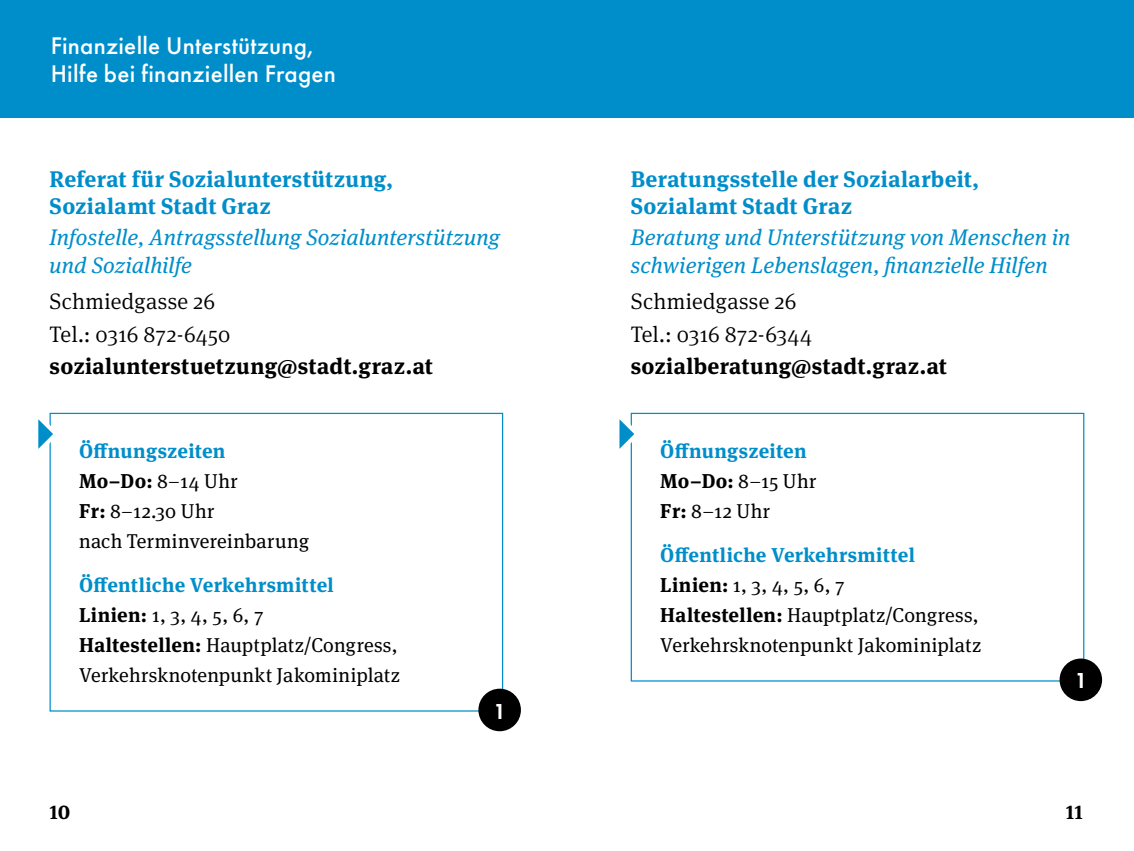
<style>
.page{position:relative;width:1134px;height:851px;background:#fff}
.page>*{position:absolute;margin:0;border:0;box-sizing:border-box;transform-origin:0 0}
.t1{font:500 25px/27.5px "Futura PT";letter-spacing:.01em;color:#fff}
.t2{font:italic 22.5px/27.5px "Meta Serif Pro";letter-spacing:.005em;color:#008eca}
.t3{font:700 22.5px/27px "Meta Serif Pro";letter-spacing:.015em;color:#008eca}
.t4{font:300 22.5px/32.5px "Meta Serif Pro";letter-spacing:.01em;color:#000}
.t5{font:700 22.5px "Meta Serif Pro";letter-spacing:.015em;color:#000}
.t6{font:600 22.5px "Futura PT";color:#fff}
.t7{font:20px/30px "Meta Serif Pro";letter-spacing:.01em;color:#000}
.t8{font:700 20px/30px "Meta Serif Pro";letter-spacing:.015em;color:#008eca}
.t9{font:700 20px "Meta Serif Pro";color:#000}
.s1{font-weight:700;color:#008eca}
.s2{font-weight:700}
.s3{color:#000}
.s4{font-weight:400;color:#000}
</style>
<div class="page">
<div style="left:50px;top:412px;width:453px;height:299px;border:1px solid #008eca"></div>
<svg style="left:38px;top:412px;width:24px;height:47px"></svg>
<div style="left:0;top:0;width:1134px;height:117px;background:#008eca"></div>
<div style="left:478px;top:688px;width:43px;height:43px;background:#000;border-radius:50%"></div>
<div style="left:631px;top:412px;width:453px;height:269px;border:1px solid #008eca"></div>
<svg style="left:619px;top:412px;width:24px;height:47px"></svg>
<div style="left:1059px;top:658px;width:43px;height:43px;background:#000;border-radius:50%"></div>
<p class="t1" style="left:51px;top:32px;width:287px">Finanzielle Unterstützung,<br>Hilfe bei finanziellen Fragen</p>
<p class="t3" style="left:50px;top:164px;width:345px">Referat für Sozialunterstützung,<br>Sozialamt Stadt Graz</p>
<p class="t2" style="left:50px;top:223px;width:452px">Infostelle, Antragsstellung Sozialunterstützung und Sozialhilfe</p>
<p class="t4" style="left:50px;top:284px;width:182px">Schmiedgasse 26<br>Tel.: 0316 872-6450</p>
<p class="t5" style="left:50px;top:348px;width:385px">sozialunterstuetzung@stadt.graz.at</p>
<p class="t7" style="left:79px;top:434px;width:232px"><span class="s1">Öffnungszeiten<br></span><span class="s2">Mo–Do:</span> 8–14 Uhr<br><span class="s2">Fr:</span> 8–12.30 Uhr<br>nach Terminvereinbarung</p>
<p class="t7" style="left:79px;top:569px;width:322px"><span class="s1">Öffentliche Verkehrsmittel<br></span><span class="s2">Linien:</span> 1, 3, 4, 5, 6, 7<br><span class="s2">Haltestellen:</span> Hauptplatz/Congress,<br>Verkehrsknotenpunkt Jakominiplatz</p>
<p class="t6" style="left:493px;top:696px;width:14px">1</p>
<p class="t3" style="left:631px;top:164px;width:350px">Beratungsstelle der Sozialarbeit,<br>Sozialamt Stadt Graz</p>
<p class="t2" style="left:631px;top:223px;width:441px">Beratung und Unterstützung von Menschen in schwierigen Lebenslagen, finanzielle Hilfen</p>
<p class="t4" style="left:631px;top:284px;width:183px">Schmiedgasse 26<br>Tel.: 0316 872-6344</p>
<p class="t5" style="left:631px;top:348px;width:318px">sozialberatung@stadt.graz.at</p>
<p class="t8" style="left:660px;top:434px;width:158px">Öffnungszeiten<br><span class="s3">Mo–Do:</span> <span class="s4">8–15 Uhr<br></span><span class="s3">Fr:</span> <span class="s4">8–12 Uhr</span></p>
<p class="t7" style="left:660px;top:539px;width:322px"><span class="s1">Öffentliche Verkehrsmittel<br></span><span class="s2">Linien:</span> 1, 3, 4, 5, 6, 7<br><span class="s2">Haltestellen:</span> Hauptplatz/Congress,<br>Verkehrsknotenpunkt Jakominiplatz</p>
<p class="t6" style="left:1075px;top:666px;width:14px">1</p>
<p class="t9" style="left:50px;top:796px;width:22px">10</p>
<p class="t9" style="left:1066px;top:796px;width:19px">11</p>
</div>
